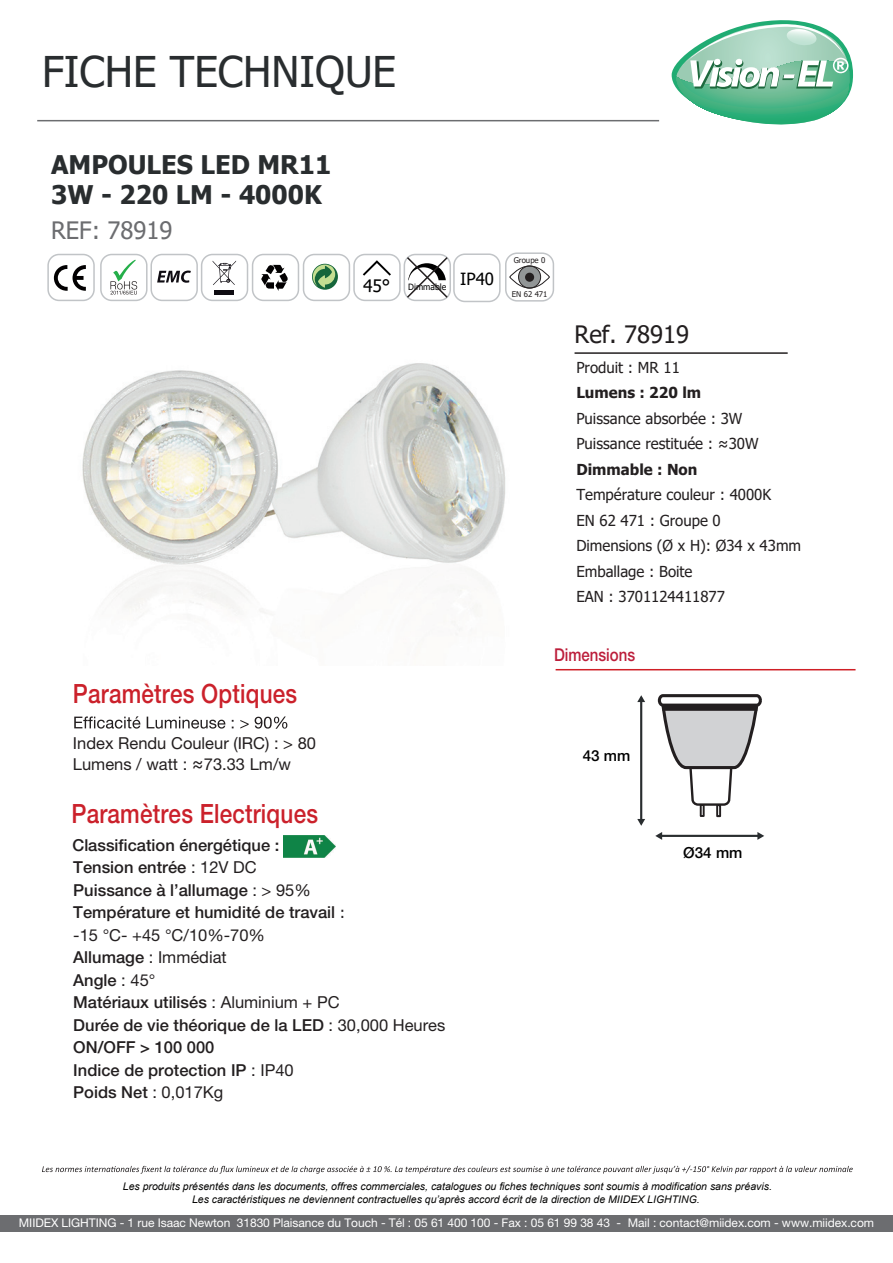
<style>
.page{position:relative;width:893px;height:1263px;background:#fff}
.page>*{position:absolute;margin:0;border:0;box-sizing:border-box;transform-origin:0 0}
.t1{font:42.3px "Tahoma";color:#292d2f}
.t2{font:500 26.55px "Helvetica Neue LT Std";letter-spacing:.01em;color:#cb212b;scale:.85 1}
.t3{font:700 25.65px/30.6px "Tahoma";color:#292d2f}
.t4{font:24px "Tahoma";color:#6c6d70}
.t5{font:24px "Tahoma";color:#231f20}
.t6{font:500 17.7px "Helvetica Neue LT Std";color:#bc1e3b;scale:.85 1}
.t7{font:500 16.5px/22.5px "Helvetica Neue LT Std";color:#231f20}
.t8{font:16.5px/21px "Helvetica Neue LT Std";color:#231f20}
.t9{font:15.15px/25.5px "Tahoma";color:#231f20}
.t10{font:700 15.15px "Tahoma";color:#231f20}
.t11{font:500 15.15px "Helvetica Neue LT Std";color:#000}
.t12{font:12px "Helvetica Neue LT Std";letter-spacing:-.005em;color:#fff}
.t13{font:italic 10.5px/12.6px "Arial";color:#050504;text-align:center}
.t14{font:8.7px "Tahoma";color:#000}
.t15{font:7.8px "Tahoma";color:#231f20}
.s1{font-family:"Tahoma";font-size:16.65px}
.s2{font-weight:400}
.s3{font-family:"Tahoma";font-weight:400;font-size:15.15px}
</style>
<div class="page">
<img style="left:82px;top:363px;width:424px;height:272px">
<div style="left:0;top:1215px;width:893px;height:16px;background:#6c6d70"></div>
<hr style="left:37px;top:120px;width:622px;height:1px;background:#6c6d70">
<svg style="left:672px;top:20px;width:181px;height:105px"></svg>
<hr style="left:575px;top:352px;width:213px;height:2px;background:#231f20">
<div style="left:303px;top:254px;width:47px;height:47px;border:1px solid #c1c4c7;border-radius:11px"></div>
<div style="left:100px;top:254px;width:48px;height:47px;border:1px solid #c1c4c7;border-radius:11px"></div>
<div style="left:47px;top:254px;width:48px;height:47px;border:1px solid #c1c4c7;border-radius:11px"></div>
<div style="left:150px;top:254px;width:48px;height:47px;border:1px solid #c1c4c7;border-radius:11px"></div>
<div style="left:201px;top:254px;width:47px;height:47px;border:1px solid #c1c4c7;border-radius:11px"></div>
<div style="left:252px;top:254px;width:47px;height:47px;border:1px solid #c1c4c7;border-radius:11px"></div>
<svg style="left:54px;top:265px;width:32px;height:26px"></svg>
<svg style="left:157px;top:271px;width:34px;height:12px"></svg>
<svg style="left:213px;top:261px;width:23px;height:24px"></svg>
<div style="left:214px;top:290px;width:20px;height:5px;background:#0f0c12"></div>
<svg style="left:261px;top:265px;width:27px;height:26px"></svg>
<svg style="left:312px;top:264px;width:26px;height:26px"></svg>
<div style="left:353px;top:254px;width:48px;height:47px;border:1px solid #c1c4c7;border-radius:11px"></div>
<div style="left:404px;top:254px;width:47px;height:47px;border:1px solid #c1c4c7;border-radius:11px"></div>
<div style="left:453px;top:253px;width:48px;height:49px;border:1px solid #c1c4c7;border-radius:11px"></div>
<svg style="left:110px;top:260px;width:27px;height:35px"></svg>
<div style="left:505px;top:252px;width:49px;height:50px;border:1px solid #c1c4c7;border-radius:11px"></div>
<div style="left:518px;top:266px;width:23px;height:22px;background:#929697;border:1px solid #231f20;border-radius:50%"></div>
<div style="left:509px;top:266px;width:41px;height:22px;border:1px solid #231f20;border-radius:50%"></div>
<div style="left:525px;top:273px;width:9px;height:9px;background:#231f20;border-radius:50%"></div>
<svg style="left:74px;top:716px;width:213px;height:13px"></svg>
<hr style="left:640px;top:698px;width:2px;height:124px;background:#292d2f">
<svg style="left:637px;top:695px;width:8px;height:7px"></svg>
<svg style="left:637px;top:819px;width:8px;height:7px"></svg>
<svg style="left:655px;top:832px;width:7px;height:8px"></svg>
<svg style="left:757px;top:832px;width:7px;height:8px"></svg>
<hr style="left:659px;top:835px;width:102px;height:2px;background:#292d2f">
<div style="left:700px;top:804px;width:5px;height:13px;border:2px solid #231f20"></div>
<div style="left:716px;top:804px;width:5px;height:13px;border:2px solid #231f20"></div>
<svg style="left:657px;top:694px;width:105px;height:113px"></svg>
<div style="left:662px;top:706px;width:95px;height:5px;border:3px solid #231f20"></div>
<svg style="left:405px;top:255px;width:44px;height:44px"></svg>
<img style="left:284px;top:835px;width:51px;height:22px">
<svg style="left:42px;top:1165px;width:811px;height:8px"></svg>
<hr style="left:556px;top:669px;width:299px;height:1px;background:#d01f26">
<svg style="left:363px;top:260px;width:28px;height:16px"></svg>
<h1 class="t1" style="left:42px;top:43px;width:356px">FICHE TECHNIQUE</h1>
<h3 class="t3" style="left:51px;top:150px;width:282px">AMPOULES LED MR11<br>3W - 220 LM - 4000K</h3>
<h3 class="t4" style="left:51px;top:214px;width:123px">REF: 78919</h3>
<p class="t14" style="left:408px;top:281px;width:87px">Dimmable <sup>IP40</sup></p>
<h2 class="t2" style="left:73px;top:678px;width:265px">Paramètres Optiques</h2>
<p class="t8" style="left:73px;top:733px;width:245px">Index Rendu Couleur (IRC) : &gt; 80<br>Lumens / watt : <span class="s1">≈</span>73.33 Lm/w</p>
<h2 class="t2" style="left:72px;top:797px;width:292px">Paramètres Electriques</h2>
<p class="t7" style="left:72px;top:833px;width:208px">Classification énergétique :</p>
<p class="t7" style="left:73px;top:856px;width:374px">Tension entrée <span class="s2">: 12V DC<br></span>Puissance à l’allumage <span class="s2">: &gt; 95%<br></span>Température et humidité de travail <span class="s3">:<br></span><span class="s2">-15 °C- +45 °C/10%-70%<br></span>Allumage <span class="s2">: Immédiat<br></span>Angle <span class="s2">: 45°<br></span>Matériaux utilisés <span class="s2">: Aluminium + PC<br></span>Durée de vie théorique de la LED <span class="s2">: 30,000 Heures<br></span>ON/OFF &gt; 100 000<br>Indice de protection IP <span class="s2">: IP40<br></span>Poids Net <span class="s2">: 0,017Kg</span></p>
<p class="t15" style="left:514px;top:255px;width:33px">Groupe 0</p>
<p class="t15" style="left:512px;top:289px;width:37px">EN 62 471</p>
<h3 class="t5" style="left:575px;top:318px;width:116px">Ref. 78919</h3>
<p class="t9" style="left:576px;top:355px;width:105px">Produit : MR 11</p>
<p class="t10" style="left:576px;top:382px;width:126px">Lumens : 220 lm</p>
<p class="t9" style="left:576px;top:406px;width:184px">Puissance absorbée : 3W<br>Puissance restituée : ≈30W</p>
<p class="t10" style="left:576px;top:459px;width:123px">Dimmable : Non</p>
<p class="t9" style="left:576px;top:483px;width:226px">Température couleur : 4000K<br>EN 62 471 : Groupe 0<br>Dimensions (Ø x H): Ø34 x 43mm<br>Emballage : Boite<br>EAN : 3701124411877</p>
<p class="t6" style="left:554px;top:644px;width:97px">Dimensions</p>
<p class="t11" style="left:583px;top:747px;width:49px">43 mm</p>
<p class="t11" style="left:683px;top:843px;width:61px">Ø34 mm</p>
<p class="t13" style="left:123px;top:1180px;width:650px">Les produits présentés dans les documents, offres commerciales, catalogues ou fiches techniques sont soumis à modification sans préavis.<br>Les caractéristiques ne deviennent contractuelles qu’après accord écrit de la direction de MIIDEX LIGHTING.</p>
<p class="t12" style="left:19px;top:1215px;width:857px">MIIDEX LIGHTING - 1 rue Isaac Newton 31830 Plaisance du Touch - Tél : 05 61 400 100 - Fax : 05 61 99 38 43 - Mail : contact@miidex.com - www.miidex.com</p>
</div>
